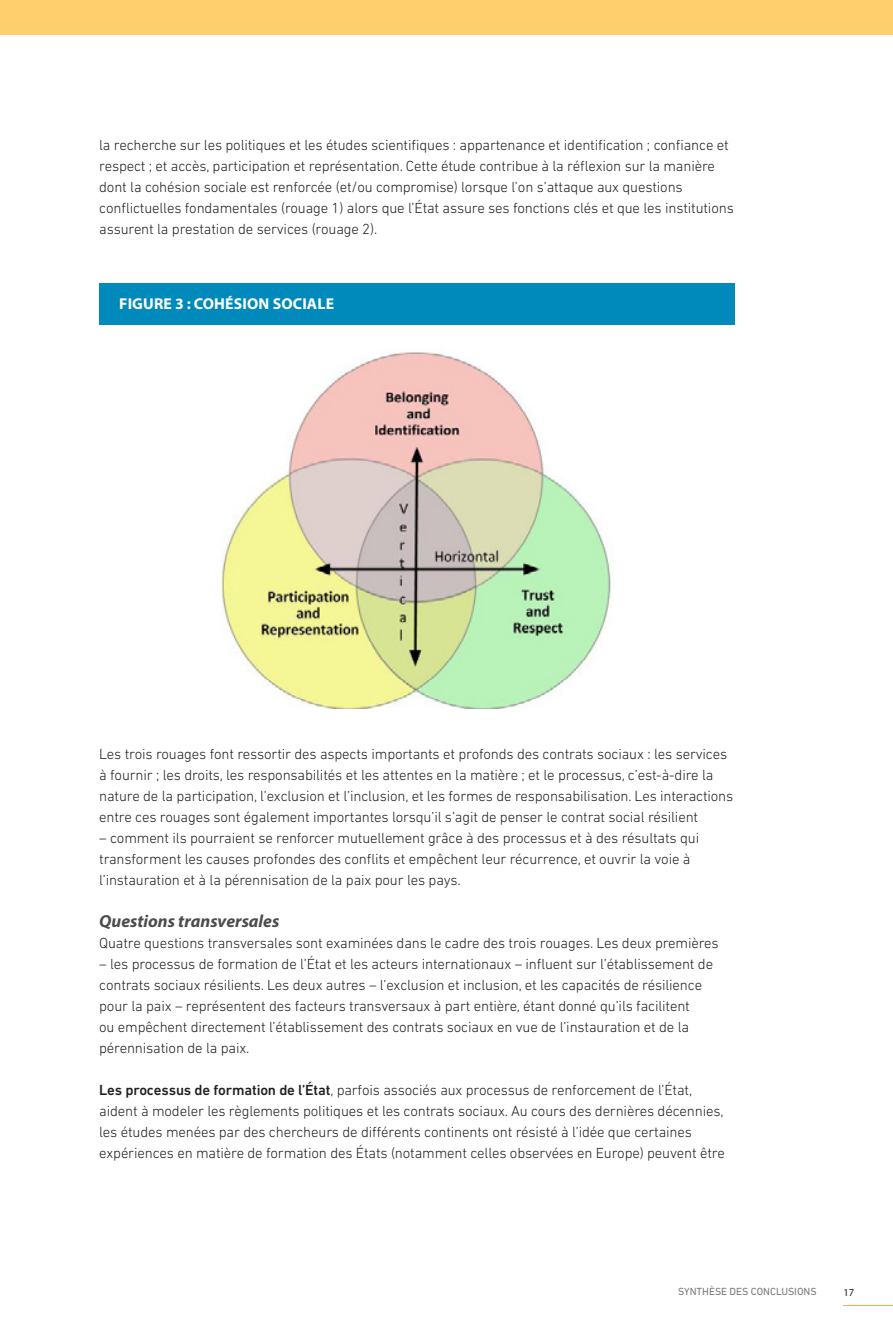
<style>
.page{position:relative;width:893px;height:1340px;background:#fff}
.page>*{position:absolute;margin:0;border:0;box-sizing:border-box;transform-origin:0 0}
.Mellem_lille{font:italic 700 17.5px "Myriad Pro";color:#4b4c4d}
.Box_heading{font:700 15.75px "Myriad Pro";letter-spacing:.01em;color:#fff}
.Brød{font:300 14.88px/21px "DIN Next LT Pro";letter-spacing:-.01em;color:#231f20}
.t1{font:10.5px "DIN Next LT Pro";color:#76787b}
.t2{font:10.5px "Myriad Pro";color:#231f20}
.s1{font-weight:500}
</style>
<div class="page">
<div style="left:0;top:0;width:893px;height:35px;background:#fecf6d"></div>
<hr style="left:843px;top:1305px;width:50px;height:1px;background:#f9a963">
<div style="left:99px;top:283px;width:635px;height:41px;background:#008abb"></div>
<img style="left:220px;top:352px;width:391px;height:356px">
<p class="Brød" style="left:99px;top:134px;width:636px">la recherche sur les politiques et les études scientifiques : appartenance et identification ; confiance et respect ; et accès, participation et représentation. Cette étude contribue à la réflexion sur la manière dont la cohésion sociale est renforcée (et/ou compromise) lorsque l’on s’attaque aux questions conflictuelles fondamentales (rouage 1) alors que l’État assure ses fonctions clés et que les institutions assurent la prestation de services (rouage 2).</p>
<p class="Box_heading" style="left:119px;top:294px;width:216px">FIGURE 3 : COHÉSION SOCIALE</p>
<p class="Brød" style="left:99px;top:743px;width:636px">Les trois rouages font ressortir des aspects importants et profonds des contrats sociaux : les services à fournir ; les droits, les responsabilités et les attentes en la matière ; et le processus, c’est-à-dire la nature de la participation, l’exclusion et l’inclusion, et les formes de responsabilisation. Les interactions entre ces rouages sont également importantes lorsqu’il s’agit de penser le contrat social résilient</p>
<p class="Brød" style="left:99px;top:827px;width:601px">– comment ils pourraient se renforcer mutuellement grâce à des processus et à des résultats qui transforment les causes profondes des conflits et empêchent leur récurrence, et ouvrir la voie à l’instauration et à la pérennisation de la paix pour les pays.</p>
<p class="Mellem_lille" style="left:99px;top:909px;width:182px">Questions transversales</p>
<p class="Brød" style="left:99px;top:932px;width:621px">Quatre questions transversales sont examinées dans le cadre des trois rouages. Les deux premières</p>
<p class="Brød" style="left:99px;top:953px;width:615px">– les processus de formation de l’État et les acteurs internationaux – influent sur l’établissement de contrats sociaux résilients. Les deux autres – l’exclusion et inclusion, et les capacités de résilience pour la paix – représentent des facteurs transversaux à part entière, étant donné qu’ils facilitent<br>ou empêchent directement l’établissement des contrats sociaux en vue de l’instauration et de la pérennisation de la paix.</p>
<p class="Brød" style="left:99px;top:1079px;width:627px"><span class="s1">Les processus de formation de l’État</span>, parfois associés aux processus de renforcement de l’État, aident à modeler les règlements politiques et les contrats sociaux. Au cours des dernières décennies, les études menées par des chercheurs de différents continents ont résisté à l’idée que certaines expériences en matière de formation des États (notamment celles observées en Europe) peuvent être</p>
<p class="t1" style="left:678px;top:1285px;width:140px">SYNTHÈSE DES CONCLUSIONS</p>
<p class="t2" style="left:843px;top:1286px;width:12px">17</p>
</div>
